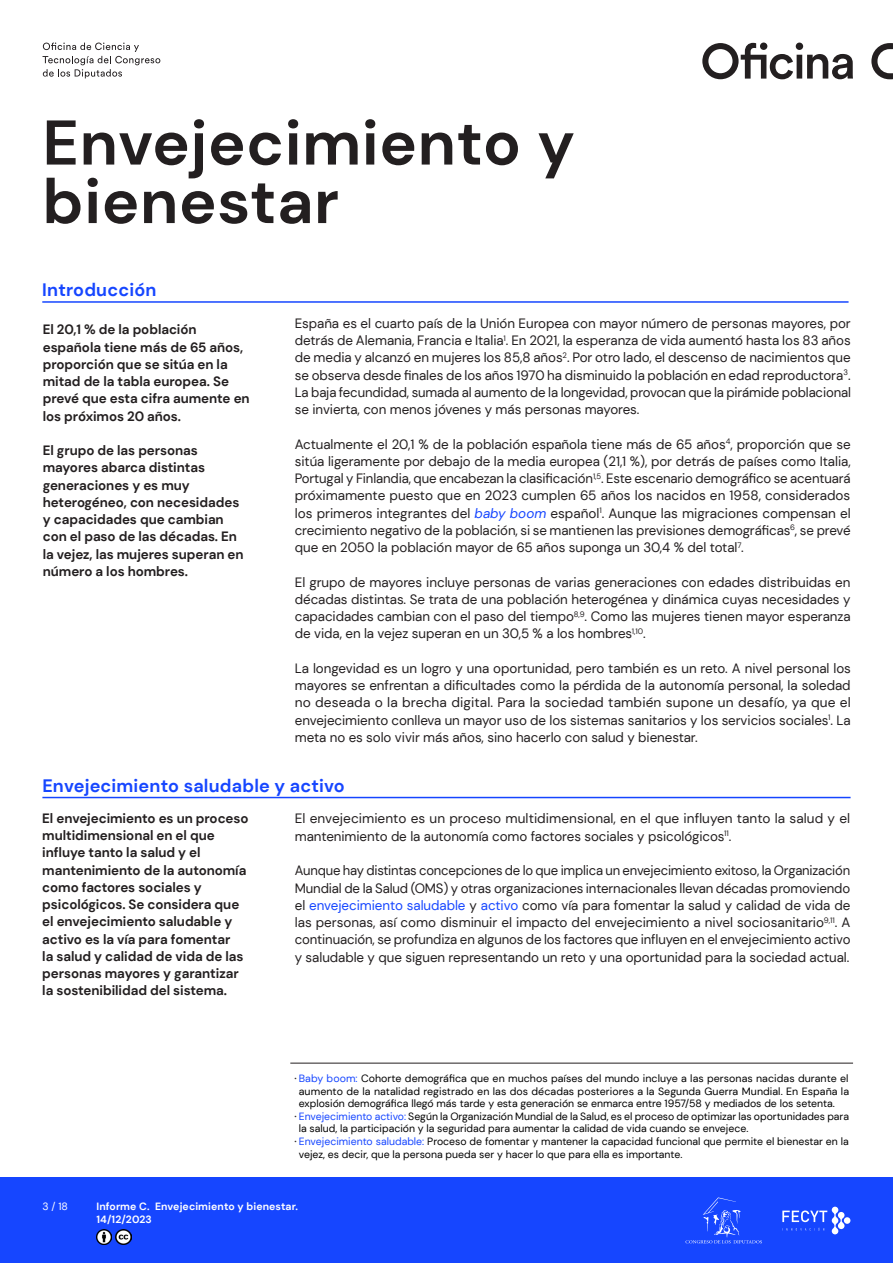
<style>
.page{position:relative;width:893px;height:1263px;background:#fff}
.page>*{position:absolute;margin:0;border:0;box-sizing:border-box;transform-origin:0 0}
.C_TÍTULO_DEL_INFORME{font:700 63px/58.5px "DM Sans";letter-spacing:.01em;color:#231f20}
.C_TÍTULO_1{font:700 18px "DM Sans";letter-spacing:.01em;color:#1646ff}
.C_TEXTO_NORMAL{font:13.5px/17.2px "DM Sans";letter-spacing:-.005em;color:#231f20;text-align:justify}
.C_TEXTO_RESUMEN{font:700 13.5px/17.2px "DM Sans";letter-spacing:-.005em;color:#231f20}
.t1{font:10.5px/12.6px "DM Sans";color:#000}
.t2{font:700 10.5px/12.6px "DM Sans";letter-spacing:.01em;color:#fff}
.t3{font:10.5px "DM Sans";color:#fff}
.s1{font-style:italic;color:#1646ff}
.s2{color:#1646ff}
.s3{font-weight:500;color:#231f20}
</style>
<div class="page">
<div style="left:0;top:1178px;width:893px;height:85px;background:#1646ff"></div>
<svg style="left:685px;top:1197px;width:77px;height:46px"></svg>
<svg style="left:782px;top:1207px;width:68px;height:27px"></svg>
<img style="left:97px;top:1229px;width:15px;height:15px">
<img style="left:116px;top:1229px;width:15px;height:15px">
<svg style="left:43px;top:43px;width:117px;height:35px"></svg>
<svg style="left:871px;top:43px;width:22px;height:36px"></svg>
<svg style="left:702px;top:43px;width:151px;height:36px"></svg>
<hr style="left:42px;top:301px;width:807px;height:2px;background:#1546ff">
<hr style="left:290px;top:1063px;width:563px;height:1px;background:#231f20">
<hr style="left:42px;top:797px;width:809px;height:1px;background:#1546ff">
<p class="C_TÍTULO_DEL_INFORME" style="left:43px;top:113px;width:534px">Envejecimiento y bienestar</p>
<p class="C_TÍTULO_1" style="left:42px;top:279px;width:116px">Introducción</p>
<p class="C_TEXTO_RESUMEN" style="left:43px;top:321px;width:208px">El 20,1 % de la población española tiene más de 65 años, proporción que se sitúa en la mitad de la tabla europea. Se prevé que esta cifra aumente en los próximos 20 años.</p>
<p class="C_TEXTO_RESUMEN" style="left:43px;top:442px;width:202px">El grupo de las personas mayores abarca distintas generaciones y es muy heterogéneo, con necesidades y capacidades que cambian con el paso de las décadas. En la vejez, las mujeres superan en número a los hombres.</p>
<p class="C_TEXTO_NORMAL" style="left:295px;top:314px;width:558px">España es el cuarto país de la Unión Europea con mayor número de personas mayores, por detrás de Alemania, Francia e Italia<sup>1</sup>. En 2021, la esperanza de vida aumentó hasta los 83 años de media y alcanzó en mujeres los 85,8 años<sup>2</sup>. Por otro lado, el descenso de nacimientos que se observa desde finales de los años 1970 ha disminuido la población en edad reproductora<sup>3</sup>.<br>La baja fecundidad, sumada al aumento de la longevidad, provocan que la pirámide poblacional se invierta, con menos jóvenes y más personas mayores.</p>
<p class="C_TEXTO_NORMAL" style="left:295px;top:435px;width:557px">Actualmente el 20,1 % de la población española tiene más de 65 años<sup>4</sup>, proporción que se sitúa ligeramente por debajo de la media europea (21,1 %), por detrás de países como Italia, Portugal y Finlandia, que encabezan la clasificación<sup>1,5</sup>. Este escenario demográfico se acentuará próximamente puesto que en 2023 cumplen 65 años los nacidos en 1958, considerados los primeros integrantes del <span class="s1">baby boom</span> español<sup>1</sup>. Aunque las migraciones compensan el crecimiento negativo de la población, si se mantienen las previsiones demográficas<sup>6</sup>, se prevé que en 2050 la población mayor de 65 años suponga un 30,4 % del total<sup>7</sup>.</p>
<p class="C_TEXTO_NORMAL" style="left:295px;top:573px;width:557px">El grupo de mayores incluye personas de varias generaciones con edades distribuidas en décadas distintas. Se trata de una población heterogénea y dinámica cuyas necesidades y capacidades cambian con el paso del tiempo<sup>8,9</sup>. Como las mujeres tienen mayor esperanza de vida, en la vejez superan en un 30,5 % a los hombres<sup>1,10</sup>.</p>
<p class="C_TEXTO_NORMAL" style="left:295px;top:659px;width:558px">La longevidad es un logro y una oportunidad, pero también es un reto. A nivel personal los mayores se enfrentan a dificultades como la pérdida de la autonomía personal, la soledad no deseada o la brecha digital. Para la sociedad también supone un desafío, ya que el envejecimiento conlleva un mayor uso de los sistemas sanitarios y los servicios sociales<sup>1</sup>. La meta no es solo vivir más años, sino hacerlo con salud y bienestar.</p>
<p class="C_TÍTULO_1" style="left:42px;top:774px;width:304px">Envejecimiento saludable y activo</p>
<p class="C_TEXTO_NORMAL" style="left:295px;top:810px;width:557px">El envejecimiento es un proceso multidimensional, en el que influyen tanto la salud y el mantenimiento de la autonomía como factores sociales y psicológicos<sup>11</sup>.</p>
<p class="C_TEXTO_NORMAL" style="left:295px;top:862px;width:557px">Aunque hay distintas concepciones de lo que implica un envejecimiento exitoso, la Organización Mundial de la Salud (OMS) y otras organizaciones internacionales llevan décadas promoviendo el <span class="s2">envejecimiento saludable</span> y <span class="s2">activo</span> como vía para fomentar la salud y calidad de vida de las personas, así como disminuir el impacto del envejecimiento a nivel sociosanitario<sup>9,11</sup>. A continuación, se profundiza en algunos de los factores que influyen en el envejecimiento activo y saludable y que siguen representando un reto y una oportunidad para la sociedad actual.</p>
<p class="C_TEXTO_RESUMEN" style="left:42px;top:809px;width:208px">El envejecimiento es un proceso multidimensional en el que influye tanto la salud y el mantenimiento de la autonomía como factores sociales y psicológicos. Se considera que el envejecimiento saludable y activo es la vía para fomentar<br>la salud y calidad de vida de las personas mayores y garantizar la sostenibilidad del sistema.</p>
<p class="t1" style="left:299px;top:1072px;width:552px;text-align:justify;text-indent:-4px"><span class="s3">·</span> <span class="s2">Baby boom:</span> Cohorte demográfica que en muchos países del mundo incluye a las personas nacidas durante el aumento de la natalidad registrado en las dos décadas posteriores a la Segunda Guerra Mundial. En España la explosión demográfica llegó más tarde y esta generación se enmarca entre 1957/58 y mediados de los setenta.</p>
<p class="t1" style="left:299px;top:1110px;width:552px;text-indent:-4px"><span class="s3">·</span> <span class="s2">Envejecimiento activo:</span> Según la Organización Mundial de la Salud, es el proceso de optimizar las oportunidades para la salud, la participación y la seguridad para aumentar la calidad de vida cuando se envejece.</p>
<p class="t1" style="left:299px;top:1135px;width:551px;text-indent:-4px"><span class="s3">·</span> <span class="s2">Envejecimiento saludable:</span> Proceso de fomentar y mantener la capacidad funcional que permite el bienestar en la vejez, es decir, que la persona pueda ser y hacer lo que para ella es importante.</p>
<p class="t3" style="left:43px;top:1200px;width:27px">3 / 18</p>
<p class="t2" style="left:97px;top:1200px;width:203px">Informe C. Envejecimiento y bienestar.<br>14/12/2023</p>
</div>
